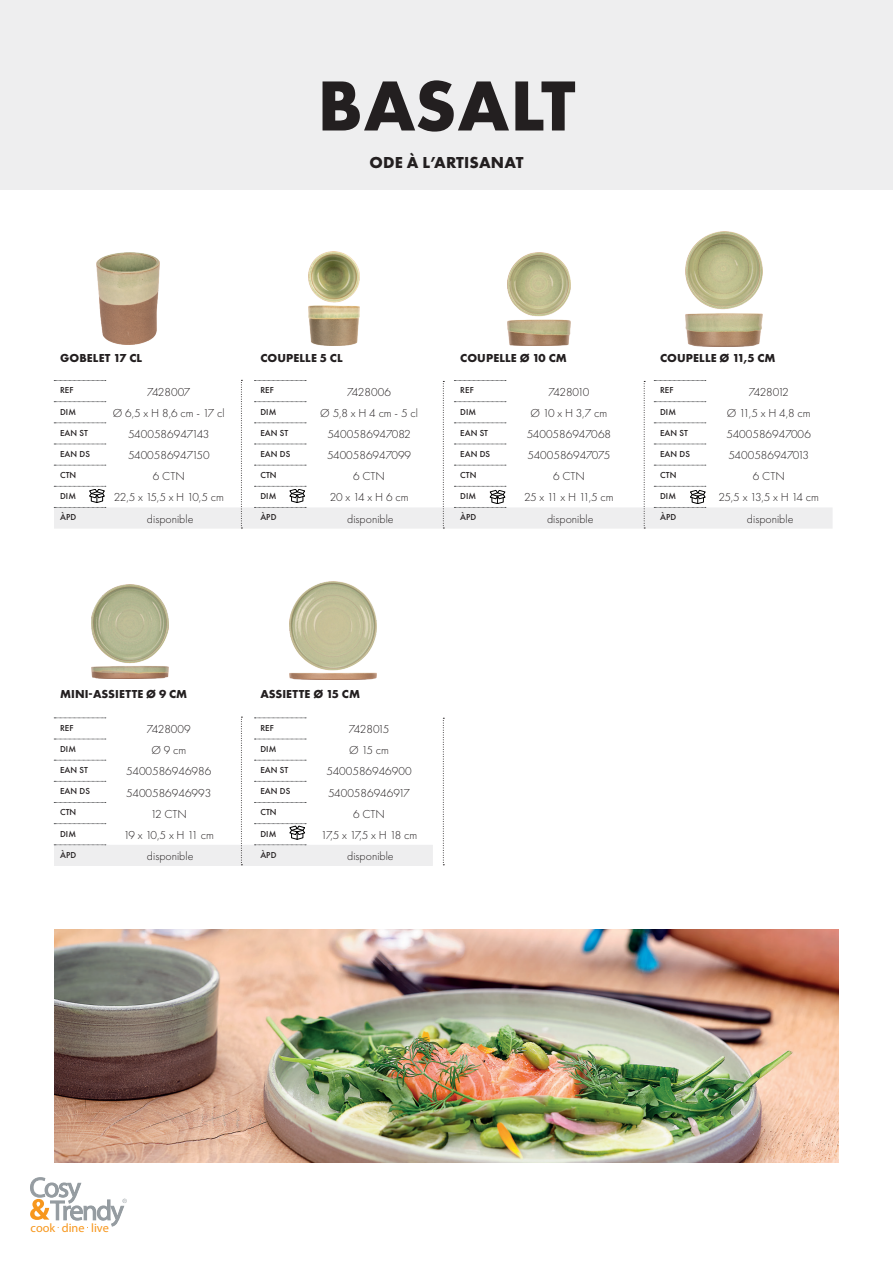
<style>
.page{position:relative;width:893px;height:1263px;background:#fff}
.page>*{position:absolute;margin:0;border:0;box-sizing:border-box;transform-origin:0 0}
.t1{font:700 73.5px "Futura PT";letter-spacing:.01em;color:#231f20}
.t2{font:700 16.5px "Futura PT";letter-spacing:.01em;color:#231f20}
.t3{font:12.3px "Myriad Pro";color:#f7971d}
.t4{font:300 12px "Futura PT";color:#231f20}
.t5{font:700 12px "Futura PT";letter-spacing:.01em;color:#231f20}
.t6{font:300 12px "Futura PT";letter-spacing:-.095em;color:#231f20}
.t7{font:300 12px "Futura PT";letter-spacing:-.08em;color:#231f20}
.t8{font:500 9px "Futura PT";letter-spacing:.01em;color:#231f20}
</style>
<div class="page">
<div style="left:0;top:0;width:893px;height:189px;background:#eeeeef"></div>
<img style="left:54px;top:929px;width:785px;height:233px">
<svg style="left:443px;top:718px;width:1px;height:147px"></svg>
<svg style="left:54px;top:717px;width:379px;height:149px"></svg>
<svg style="left:54px;top:380px;width:779px;height:149px"></svg>
<img style="left:309px;top:251px;width:51px;height:94px">
<img style="left:97px;top:252px;width:62px;height:92px">
<img style="left:685px;top:232px;width:77px;height:114px">
<img style="left:507px;top:252px;width:64px;height:94px">
<img style="left:91px;top:585px;width:77px;height:93px">
<img style="left:289px;top:582px;width:88px;height:97px">
<svg style="left:30px;top:1177px;width:97px;height:51px"></svg>
<h1 class="t1" style="left:317px;top:59px;width:260px">BASALT</h1>
<h2 class="t2" style="left:369px;top:152px;width:155px">ODE À L’ARTISANAT</h2>
<p class="t5" style="left:60px;top:350px;width:84px">GOBELET 17 CL</p>
<p class="t5" style="left:260px;top:350px;width:84px">COUPELLE 5 CL</p>
<p class="t5" style="left:460px;top:350px;width:108px">COUPELLE Ø 10 CM</p>
<p class="t5" style="left:660px;top:350px;width:117px">COUPELLE Ø 11,5 CM</p>
<p class="t8" style="left:60px;top:385px;width:15px">REF</p>
<p class="t4" style="left:147px;top:385px;width:45px">7428007</p>
<p class="t8" style="left:260px;top:385px;width:15px">REF</p>
<p class="t4" style="left:347px;top:385px;width:46px">7428006</p>
<p class="t8" style="left:460px;top:385px;width:15px">REF</p>
<p class="t7" style="left:549px;top:385px;width:42px">7428010</p>
<p class="t8" style="left:660px;top:385px;width:15px">REF</p>
<p class="t6" style="left:749px;top:385px;width:42px">7428012</p>
<p class="t8" style="left:60px;top:406px;width:18px">DIM</p>
<p class="t4" style="left:113px;top:406px;width:113px">Ø 6,5 x H 8,6 cm - 17 cl</p>
<p class="t8" style="left:260px;top:406px;width:18px">DIM</p>
<p class="t4" style="left:320px;top:406px;width:99px">Ø 5,8 x H 4 cm - 5 cl</p>
<p class="t8" style="left:460px;top:406px;width:18px">DIM</p>
<p class="t4" style="left:530px;top:406px;width:78px">Ø 10 x H 3,7 cm</p>
<p class="t8" style="left:660px;top:406px;width:18px">DIM</p>
<p class="t4" style="left:727px;top:406px;width:85px">Ø 11,5 x H 4,8 cm</p>
<p class="t8" style="left:60px;top:427px;width:29px">EAN ST</p>
<p class="t4" style="left:128px;top:427px;width:83px">5400586947143</p>
<p class="t8" style="left:260px;top:427px;width:29px">EAN ST</p>
<p class="t4" style="left:327px;top:427px;width:85px">5400586947082</p>
<p class="t8" style="left:460px;top:427px;width:29px">EAN ST</p>
<p class="t4" style="left:527px;top:427px;width:86px">5400586947068</p>
<p class="t8" style="left:660px;top:427px;width:29px">EAN ST</p>
<p class="t4" style="left:727px;top:427px;width:86px">5400586947006</p>
<p class="t8" style="left:60px;top:448px;width:32px">EAN DS</p>
<p class="t4" style="left:128px;top:448px;width:83px">5400586947150</p>
<p class="t8" style="left:260px;top:448px;width:32px">EAN DS</p>
<p class="t4" style="left:327px;top:448px;width:86px">5400586947099</p>
<p class="t8" style="left:460px;top:448px;width:32px">EAN DS</p>
<p class="t4" style="left:528px;top:448px;width:84px">5400586947075</p>
<p class="t8" style="left:660px;top:448px;width:32px">EAN DS</p>
<p class="t4" style="left:728px;top:448px;width:82px">5400586947013</p>
<p class="t8" style="left:60px;top:470px;width:18px">CTN</p>
<p class="t4" style="left:153px;top:469px;width:33px">6 CTN</p>
<p class="t8" style="left:260px;top:470px;width:18px">CTN</p>
<p class="t4" style="left:353px;top:469px;width:33px">6 CTN</p>
<p class="t8" style="left:460px;top:470px;width:18px">CTN</p>
<p class="t4" style="left:553px;top:469px;width:33px">6 CTN</p>
<p class="t8" style="left:660px;top:470px;width:18px">CTN</p>
<p class="t4" style="left:753px;top:469px;width:33px">6 CTN</p>
<p class="t8" style="left:60px;top:491px;width:18px">DIM</p>
<p class="t4" style="left:114px;top:491px;width:112px">22,5 x 15,5 x H 10,5 cm</p>
<p class="t8" style="left:260px;top:491px;width:18px">DIM</p>
<p class="t4" style="left:330px;top:491px;width:80px">20 x 14 x H 6 cm</p>
<p class="t8" style="left:460px;top:491px;width:18px">DIM</p>
<p class="t4" style="left:524px;top:491px;width:91px">25 x 11 x H 11,5 cm</p>
<p class="t8" style="left:660px;top:491px;width:18px">DIM</p>
<p class="t4" style="left:719px;top:491px;width:102px">25,5 x 13,5 x H 14 cm</p>
<p class="t8" style="left:60px;top:512px;width:18px">ÀPD</p>
<p class="t4" style="left:147px;top:512px;width:48px">disponible</p>
<p class="t8" style="left:260px;top:512px;width:18px">ÀPD</p>
<p class="t4" style="left:347px;top:512px;width:48px">disponible</p>
<p class="t8" style="left:460px;top:512px;width:18px">ÀPD</p>
<p class="t4" style="left:547px;top:512px;width:48px">disponible</p>
<p class="t8" style="left:660px;top:512px;width:18px">ÀPD</p>
<p class="t4" style="left:747px;top:512px;width:48px">disponible</p>
<p class="t5" style="left:60px;top:687px;width:129px">MINI-ASSIETTE Ø 9 CM</p>
<p class="t5" style="left:260px;top:687px;width:101px">ASSIETTE Ø 15 CM</p>
<p class="t8" style="left:60px;top:722px;width:15px">REF</p>
<p class="t4" style="left:147px;top:722px;width:45px">7428009</p>
<p class="t8" style="left:260px;top:722px;width:15px">REF</p>
<p class="t6" style="left:349px;top:722px;width:42px">7428015</p>
<p class="t8" style="left:60px;top:743px;width:18px">DIM</p>
<p class="t4" style="left:151px;top:743px;width:36px">Ø 9 cm</p>
<p class="t8" style="left:260px;top:743px;width:18px">DIM</p>
<p class="t4" style="left:349px;top:743px;width:41px">Ø 15 cm</p>
<p class="t8" style="left:60px;top:765px;width:29px">EAN ST</p>
<p class="t4" style="left:126px;top:764px;width:87px">5400586946986</p>
<p class="t8" style="left:260px;top:765px;width:29px">EAN ST</p>
<p class="t4" style="left:327px;top:764px;width:87px">5400586946900</p>
<p class="t8" style="left:60px;top:786px;width:32px">EAN DS</p>
<p class="t4" style="left:126px;top:786px;width:87px">5400586946993</p>
<p class="t8" style="left:260px;top:786px;width:32px">EAN DS</p>
<p class="t4" style="left:328px;top:786px;width:84px">5400586946917</p>
<p class="t8" style="left:60px;top:807px;width:18px">CTN</p>
<p class="t4" style="left:151px;top:807px;width:38px">12 CTN</p>
<p class="t8" style="left:260px;top:807px;width:18px">CTN</p>
<p class="t4" style="left:353px;top:807px;width:33px">6 CTN</p>
<p class="t8" style="left:60px;top:828px;width:18px">DIM</p>
<p class="t4" style="left:124px;top:828px;width:92px">19 x 10,5 x H 11 cm</p>
<p class="t8" style="left:260px;top:828px;width:18px">DIM</p>
<p class="t4" style="left:321px;top:828px;width:98px">17,5 x 17,5 x H 18 cm</p>
<p class="t8" style="left:60px;top:849px;width:18px">ÀPD</p>
<p class="t4" style="left:147px;top:849px;width:48px">disponible</p>
<p class="t8" style="left:260px;top:849px;width:18px">ÀPD</p>
<p class="t4" style="left:347px;top:849px;width:48px">disponible</p>
<p class="t3" style="left:31px;top:1220px;width:80px">cook dine live</p>
</div>
